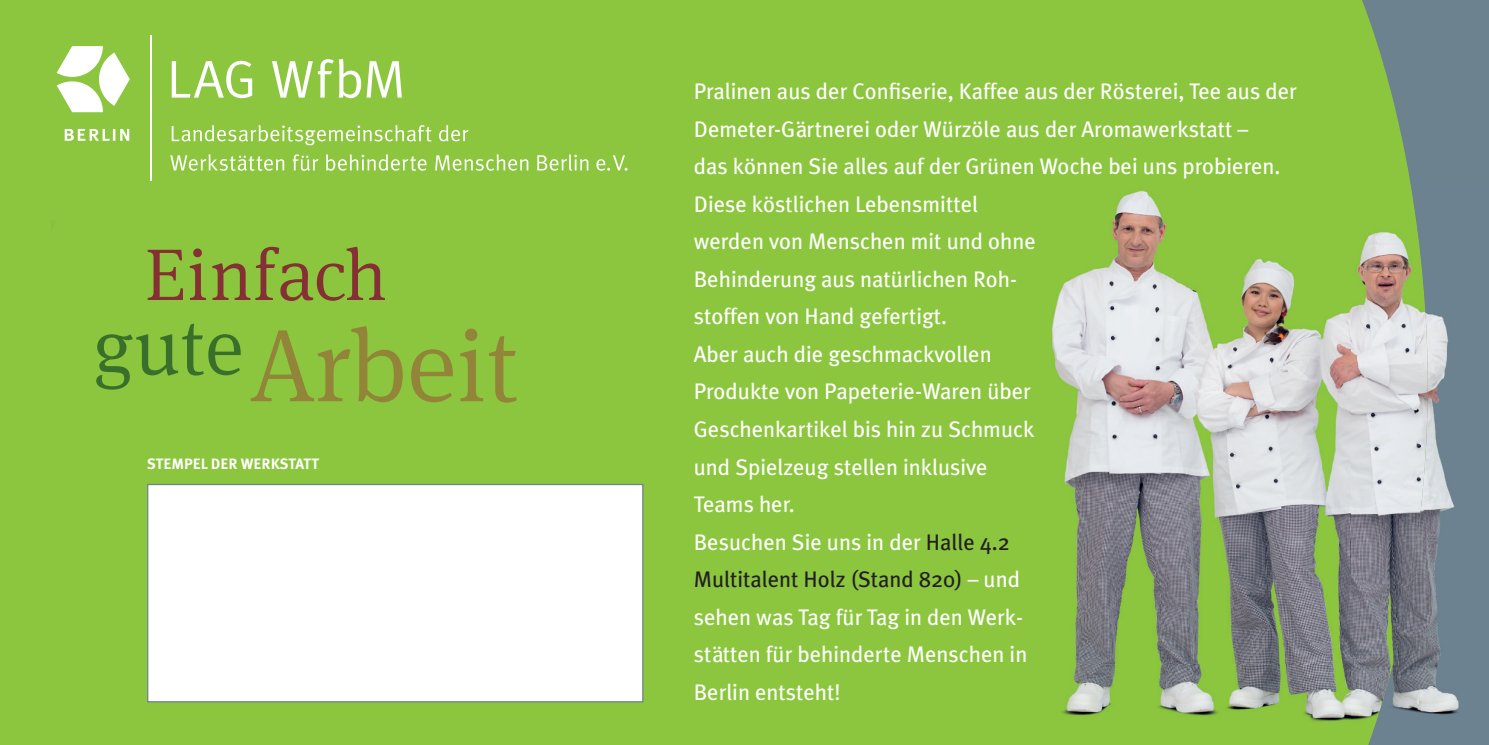
<style>
.page{position:relative;width:1489px;height:745px;background:#fff}
.page>*{position:absolute;margin:0;border:0;box-sizing:border-box;transform-origin:0 0}
.t1{font:300 103.5px "Meta Serif OT";letter-spacing:-.005em;color:#92853a}
.t2{font:300 73.5px "Meta Serif OT";letter-spacing:.015em;color:#843034}
.t3{font:22.5px/37.5px "Meta Plus";color:#fff}
.t4{font:700 15px "Meta Plus";color:#fff}
.s1{color:#231f20}
</style>
<div class="page">
<div style="left:0;top:0;width:1488px;height:744px;background:#8bc63e"></div>
<svg style="left:1362px;top:0;width:126px;height:181px;fill:#6d828f"></svg>
<img style="left:1052px;top:190px;width:297px;height:532px">
<img style="left:1349px;top:232px;width:60px;height:351px">
<img style="left:1349px;top:583px;width:43px;height:137px">
<img style="left:1409px;top:181px;width:79px;height:241px">
<img style="left:1392px;top:422px;width:96px;height:242px">
<img style="left:1368px;top:664px;width:120px;height:80px">
<div style="left:147px;top:483px;width:496px;height:219px;background:#fff;border:1px solid #6d828f"></div>
<svg style="left:57px;top:46px;width:73px;height:66px"></svg>
<hr style="left:150px;top:35px;width:2px;height:146px;background:#fff">
<svg style="left:172px;top:61px;width:80px;height:37px"></svg>
<svg style="left:272px;top:59px;width:130px;height:39px"></svg>
<svg style="left:65px;top:129px;width:64px;height:12px"></svg>
<svg style="left:170px;top:154px;width:457px;height:17px"></svg>
<svg style="left:172px;top:125px;width:296px;height:20px"></svg>
<h2 class="t2" style="left:145px;top:229px;width:244px">Einfach</h2>
<h1 class="t1" style="left:93px;top:301px;width:427px"><sup>gute</sup>Arbeit</h1>
<p class="t4" style="left:147px;top:454px;width:173px">STEMPEL DER WERKSTATT</p>
<p class="t3" style="left:693px;top:72px;width:604px">Pralinen aus der Confiserie, Kaffee aus der Rösterei, Tee aus der Demeter-Gärtnerei oder Würzöle aus der Aromawerkstatt –<br>das können Sie alles auf der Grünen Woche bei uns probieren.<br>Diese köstlichen Lebensmittel<br>werden von Menschen mit und ohne<br>Behinderung aus natürlichen Roh-<br>stoffen von Hand gefertigt.<br>Aber auch die geschmackvollen<br>Produkte von Papeterie-Waren über<br>Geschenkartikel bis hin zu Schmuck<br>und Spielzeug stellen inklusive<br>Teams her.<br>Besuchen Sie uns in der <span class="s1">Halle 4.2<br>Multitalent Holz (Stand 820)</span> – und<br>sehen was Tag für Tag in den Werk-<br>stätten für behinderte Menschen in<br>Berlin entsteht!</p>
</div>
